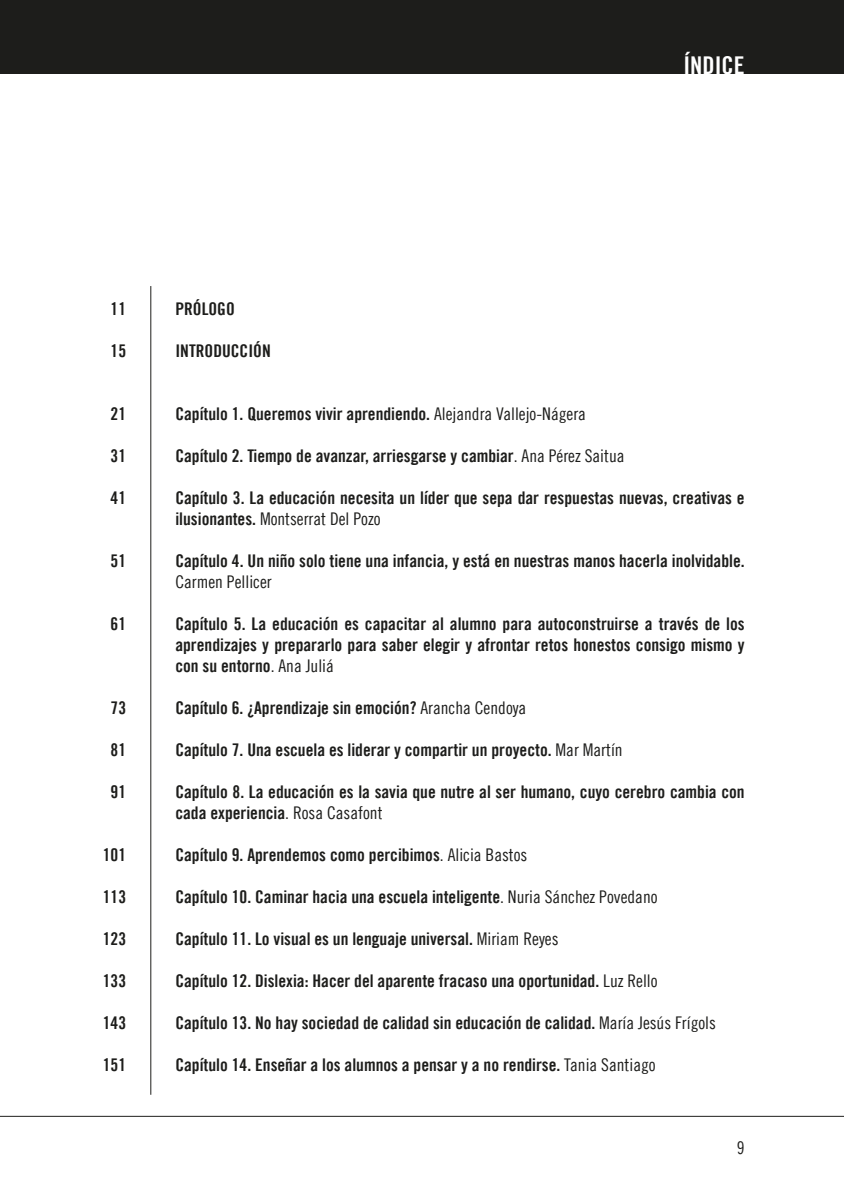
<style>
.page{position:relative;width:844px;height:1191px;background:#fff}
.page>*{position:absolute;margin:0;border:0;box-sizing:border-box;transform-origin:0 0}
.t1{font:24.5px "Trade Gothic LT Bold Cond Twenty";color:#fff}
.t2{font:17.5px/21px "Trade Gothic LT Bold Cond Twenty";color:#1d1d1b}
.t3{font:17.5px "Trade Gothic LT Cond Eighteen";color:#1d1d1b}
.s1{font-family:"Trade Gothic LT Cond Eighteen"}
</style>
<div class="page">
<hr style="left:0;top:1116px;width:843px;height:1px;background:#1d1d1b">
<div style="left:0;top:0;width:843px;height:74px;background:#1d1d1b"></div>
<hr style="left:150px;top:286px;width:1px;height:808px;background:#1d1d1b">
<p class="t1" style="left:683px;top:51px;width:63px">ÍNDICE</p>
<p class="t2" style="left:111px;top:298px;width:17px">11</p>
<p class="t2" style="left:111px;top:340px;width:17px">15</p>
<p class="t2" style="left:111px;top:403px;width:17px">21</p>
<p class="t2" style="left:111px;top:445px;width:17px">31</p>
<p class="t2" style="left:111px;top:487px;width:17px">41</p>
<p class="t2" style="left:111px;top:550px;width:17px">51</p>
<p class="t2" style="left:111px;top:613px;width:17px">61</p>
<p class="t2" style="left:111px;top:697px;width:17px">73</p>
<p class="t2" style="left:111px;top:739px;width:17px">81</p>
<p class="t2" style="left:111px;top:781px;width:17px">91</p>
<p class="t2" style="left:103px;top:844px;width:25px">101</p>
<p class="t2" style="left:103px;top:886px;width:25px">113</p>
<p class="t2" style="left:103px;top:928px;width:25px">123</p>
<p class="t2" style="left:103px;top:970px;width:25px">133</p>
<p class="t2" style="left:103px;top:1012px;width:25px">143</p>
<p class="t2" style="left:103px;top:1054px;width:25px">151</p>
<p class="t2" style="left:175px;top:298px;width:61px">PRÓLOGO</p>
<p class="t2" style="left:175px;top:340px;width:97px">INTRODUCCIÓN</p>
<p class="t2" style="left:175px;top:403px;width:412px">Capítulo 1. Queremos vivir aprendiendo. <span class="s1">Alejandra Vallejo-Nágera</span></p>
<p class="t2" style="left:175px;top:445px;width:450px">Capítulo 2. Tiempo de avanzar, arriesgarse y cambiar<span class="s1">. Ana Pérez Saitua</span></p>
<p class="t2" style="left:175px;top:487px;width:570px">Capítulo 3. La educación necesita un líder que sepa dar respuestas nuevas, creativas e ilusionantes. <span class="s1">Montserrat Del Pozo</span></p>
<p class="t2" style="left:175px;top:550px;width:570px">Capítulo 4. Un niño solo tiene una infancia, y está en nuestras manos hacerla inolvidable.<br><span class="s1">Carmen Pellicer</span></p>
<p class="t2" style="left:175px;top:613px;width:570px;text-align:justify">Capítulo 5. La educación es capacitar al alumno para autoconstruirse a través de los aprendizajes y prepararlo para saber elegir y afrontar retos honestos consigo mismo y con su entorno<span class="s1">. Ana Juliá</span></p>
<p class="t2" style="left:175px;top:697px;width:352px">Capítulo 6. ¿Aprendizaje sin emoción? <span class="s1">Arancha Cendoya</span></p>
<p class="t2" style="left:175px;top:739px;width:448px">Capítulo 7. Una escuela es liderar y compartir un proyecto. <span class="s1">Mar Martín</span></p>
<p class="t2" style="left:175px;top:781px;width:570px">Capítulo 8. La educación es la savia que nutre al ser humano, cuyo cerebro cambia con cada experiencia<span class="s1">. Rosa Casafont</span></p>
<p class="t2" style="left:175px;top:844px;width:353px">Capítulo 9. Aprendemos como percibimos<span class="s1">. Alicia Bastos</span></p>
<p class="t2" style="left:175px;top:886px;width:483px">Capítulo 10. Caminar hacia una escuela inteligente<span class="s1">. Nuria Sánchez Povedano</span></p>
<p class="t2" style="left:175px;top:928px;width:384px">Capítulo 11. Lo visual es un lenguaje universal. <span class="s1">Miriam Reyes</span></p>
<p class="t2" style="left:175px;top:970px;width:483px">Capítulo 12. Dislexia: Hacer del aparente fracaso una oportunidad. <span class="s1">Luz Rello</span></p>
<p class="t2" style="left:175px;top:1012px;width:542px">Capítulo 13. No hay sociedad de calidad sin educación de calidad. <span class="s1">María Jesús Frígols</span></p>
<p class="t2" style="left:175px;top:1054px;width:481px">Capítulo 14. Enseñar a los alumnos a pensar y a no rendirse. <span class="s1">Tania Santiago</span></p>
<p class="t3" style="left:736px;top:1137px;width:9px">9</p>
</div>
